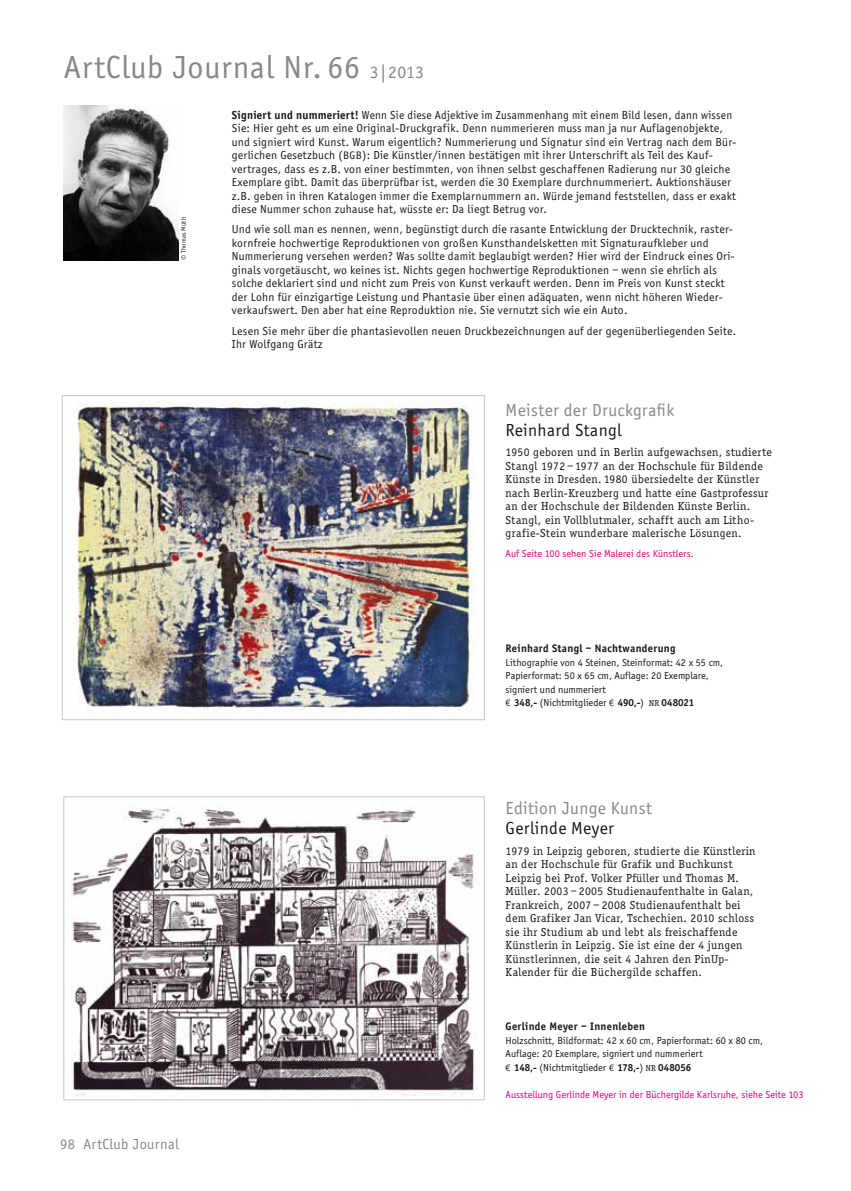
<style>
.page{position:relative;width:851px;height:1191px;background:#fff}
.page>*{position:absolute;margin:0;border:0;box-sizing:border-box;transform-origin:0 0}
.t1{font:33px "Officina Sans";letter-spacing:.02em;color:#87888a}
.t2{font:18px "Officina Sans";letter-spacing:.02em;color:#87888a}
.t3{font:18px "Officina Sans";letter-spacing:.02em;color:#1a171c}
.t4{font:15px "Officina Sans";letter-spacing:.02em;color:#87888a}
.t5{font:12px/13.5px "Officina Sans";letter-spacing:.02em;color:#1a171c}
.t6{font:12px/13.5px "Officina Serif";letter-spacing:.03em;color:#1a171c}
.t7{font:700 11.25px "Officina Sans";letter-spacing:.03em;color:#1a171c}
.t8{font:10.5px/13.5px "Officina Sans";color:#1a171c}
.t9{font:10.5px "Officina Sans";color:#e2007a}
.t10{font:6.75px "Officina Sans";letter-spacing:.03em;color:#1a171c}
.s1{font-size:18px}
.s2{font-weight:700}
.s3{font-size:11.25px}
.s4{font-family:"Linotype Euro Font Rto S";font-size:9.75px}
.s5{font-family:"Officina Serif";font-size:9px}
.s6{font-family:"Officina Serif";font-weight:700}
</style>
<div class="page">
<img style="left:71px;top:805px;width:406px;height:292px">
<div style="left:63px;top:796px;width:421px;height:304px;border:1px solid #c6c7c8"></div>
<img style="left:76px;top:402px;width:399px;height:310px">
<div style="left:62px;top:395px;width:422px;height:325px;border:1px solid #c6c7c8"></div>
<img style="left:64px;top:105px;width:115px;height:155px">
<h1 class="t1" style="left:64px;top:49px;width:361px">ArtClub Journal Nr. 66 <span class="s1">3|2013</span></h1>
<p class="t10" style="left:180px;top:260px;width:45px;rotate:-90deg">© Thomas Müth</p>
<p class="t4" style="left:60px;top:1136px;width:120px">98 ArtClub Journal</p>
<p class="t5" style="left:232px;top:108px;width:506px"><span class="s2">Signiert und nummeriert!</span> Wenn Sie diese Adjektive im Zusammenhang mit einem Bild lesen, dann wissen Sie: Hier geht es um eine Original-Druckgrafik. Denn nummerieren muss man ja nur Auflagenobjekte, und signiert wird Kunst. Warum eigentlich? Nummerierung und Signatur sind ein Vertrag nach dem Bür&shy;gerlichen Gesetzbuch (<span class="s3">BGB</span>): Die Künstler/innen bestätigen mit ihrer Unterschrift als Teil des Kauf&shy;vertrages, dass es z.B. von einer bestimmten, von ihnen selbst geschaffenen Radierung nur 30 gleiche Exemplare gibt. Damit das überprüfbar ist, werden die 30 Exemplare durchnummeriert. Auktionshäuser z.B. geben in ihren Katalogen immer die Exemplarnummern an. Würde jemand feststellen, dass er exakt diese Nummer schon zuhause hat, wüsste er: Da liegt Betrug vor.</p>
<p class="t5" style="left:232px;top:223px;width:504px">Und wie soll man es nennen, wenn, begünstigt durch die rasante Entwicklung der Drucktechnik, raster&shy;kornfreie hochwertige Reproduktionen von großen Kunsthandelsketten mit Signaturaufkleber und Nummerierung versehen werden? Was sollte damit beglaubigt werden? Hier wird der Eindruck eines Ori&shy;ginals vorgetäuscht, wo keines ist. Nichts gegen hochwertige Reproduktionen – wenn sie ehrlich als solche deklariert sind und nicht zum Preis von Kunst verkauft werden. Denn im Preis von Kunst steckt der Lohn für einzigartige Leistung und Phantasie über einen adäquaten, wenn nicht höheren Wieder&shy;verkaufswert. Den aber hat eine Reproduktion nie. Sie vernutzt sich wie ein Auto.</p>
<p class="t5" style="left:232px;top:324px;width:506px">Lesen Sie mehr über die phantasievollen neuen Druckbezeichnungen auf der gegenüberliegenden Seite.<br>Ihr Wolfgang Grätz</p>
<h2 class="t2" style="left:505px;top:400px;width:170px">Meister der Druckgrafik</h2>
<h2 class="t3" style="left:505px;top:420px;width:118px">Reinhard Stangl</h2>
<p class="t6" style="left:505px;top:445px;width:268px">1950 geboren und in Berlin aufgewachsen, studierte Stangl 1972 –1977 an der Hochschule für Bildende Künste in Dresden. 1980 übersiedelte der Künstler nach Berlin-Kreuzberg und hatte eine Gastprofessur an der Hochschule der Bildenden Künste Berlin.<br>Stangl, ein Vollblutmaler, schafft auch am Litho&shy;grafie-Stein wunderbare malerische Lösungen.</p>
<p class="t9" style="left:505px;top:548px;width:190px">Auf Seite 100 sehen Sie Malerei des Künstlers.</p>
<p class="t7" style="left:505px;top:641px;width:171px">Reinhard Stangl – Nachtwanderung</p>
<p class="t8" style="left:505px;top:655px;width:219px">Lithographie von 4 Steinen, Steinformat: 42 x 55 cm, Papierformat: 50 x 65 cm, Auflage: 20 Exemplare, signiert und nummeriert<br><span class="s4">F</span> <span class="s2">348,-</span> (Nichtmitglieder <span class="s4">F</span> <span class="s2">490,-</span>) <span class="s5">NR</span> <span class="s6">048021</span></p>
<h2 class="t2" style="left:505px;top:798px;width:148px">Edition Junge Kunst</h2>
<h2 class="t3" style="left:505px;top:818px;width:110px">Gerlinde Meyer</h2>
<p class="t6" style="left:505px;top:844px;width:251px">1979 in Leipzig geboren, studierte die Künstlerin an der Hochschule für Grafik und Buchkunst Leipzig bei Prof. Volker Pfüller und Thomas M.<br>Müller. 2003 – 2005 Studienaufenthalte in Galan, Frankreich, 2007 – 2008 Studienaufenthalt bei dem Grafiker Jan Vicar, Tschechien. 2010 schloss sie ihr Studium ab und lebt als freischaffende Künstlerin in Leipzig. Sie ist eine der 4 jungen Künstlerinnen, die seit 4 Jahren den PinUp-Kalender für die Büchergilde schaffen.</p>
<p class="t7" style="left:505px;top:1019px;width:141px">Gerlinde Meyer – Innenleben</p>
<p class="t8" style="left:505px;top:1033px;width:259px">Holzschnitt, Bildformat: 42 x 60 cm, Papierformat: 60 x 80 cm,<br>Auflage: 20 Exemplare, signiert und nummeriert<br><span class="s4">F</span> <span class="s2">148,-</span> (Nichtmitglieder <span class="s4">F</span> <span class="s2">178,-</span>) <span class="s5">NR</span> <span class="s6">048056</span></p>
<p class="t9" style="left:505px;top:1088px;width:299px">Ausstellung Gerlinde Meyer in der Büchergilde Karlsruhe, siehe Seite 103</p>
</div>
